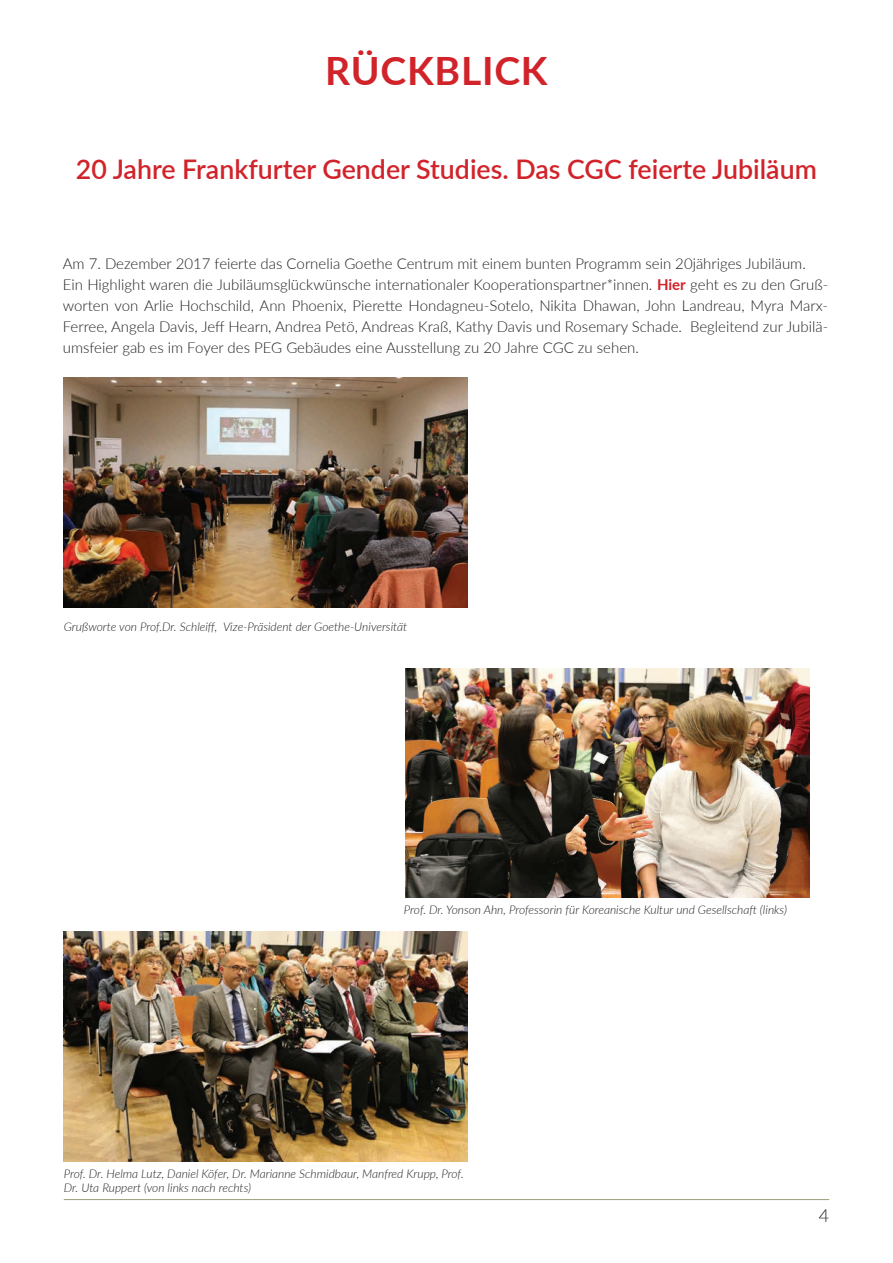
<style>
.page{position:relative;width:893px;height:1263px;background:#fff}
.page>*{position:absolute;margin:0;border:0;box-sizing:border-box;transform-origin:0 0}
.t1{font:700 39px "Lato";letter-spacing:.02em;color:#d1232a}
.t2{font:600 27px "Lato";color:#d1232a}
.t3{font:300 18px "Lato";color:#231f20}
.t4{font:300 15px/21px "Lato";color:#231f20}
.t5{font:italic 300 12px/14.4px "Lato";color:#231f20}
.s1{font-weight:700;color:#d1232a}
</style>
<div class="page">
<hr style="left:64px;top:1199px;width:765px;height:1px;background:#98a17e">
<img style="left:64px;top:378px;width:404px;height:230px">
<img style="left:406px;top:668px;width:403px;height:230px">
<img style="left:64px;top:931px;width:404px;height:230px">
<h1 class="t1" style="left:325px;top:42px;width:224px">Rückblick</h1>
<h2 class="t2" style="left:76px;top:149px;width:742px">20 Jahre Frankfurter Gender Studies. Das CGC feierte Jubiläum</h2>
<p class="t4" style="left:63px;top:252px;width:767px">Am 7. Dezember 2017 feierte das Cornelia Goethe Centrum mit einem bunten Programm sein 20jähriges Jubiläum.<br>Ein Highlight waren die Jubiläumsglückwünsche internationaler Kooperationspartner*innen. <span class="s1">Hier</span> geht es zu den Gruß&shy;worten von Arlie Hochschild, Ann Phoenix, Pierette Hondagneu-Sotelo, Nikita Dhawan, John Landreau, Myra Marx-Ferree, Angela Davis, Jeff Hearn, Andrea Petö, Andreas Kraß, Kathy Davis und Rosemary Schade. Begleitend zur Jubilä&shy;umsfeier gab es im Foyer des PEG Gebäudes eine Ausstellung zu 20 Jahre CGC zu sehen.</p>
<p class="t5" style="left:64px;top:619px;width:345px">Grußworte von Prof.Dr. Schleiff, Vize-Präsident der Goethe-Universität</p>
<p class="t5" style="left:404px;top:902px;width:385px">Prof. Dr. Yonson Ahn, Professorin für Koreanische Kultur und Gesellschaft (links)</p>
<p class="t5" style="left:64px;top:1166px;width:401px">Prof. Dr. Helma Lutz, Daniel Köfer, Dr. Marianne Schmidbaur, Manfred Krupp, Prof.<br>Dr. Uta Ruppert (von links nach rechts)</p>
<p class="t3" style="left:819px;top:1203px;width:12px">4</p>
</div>
